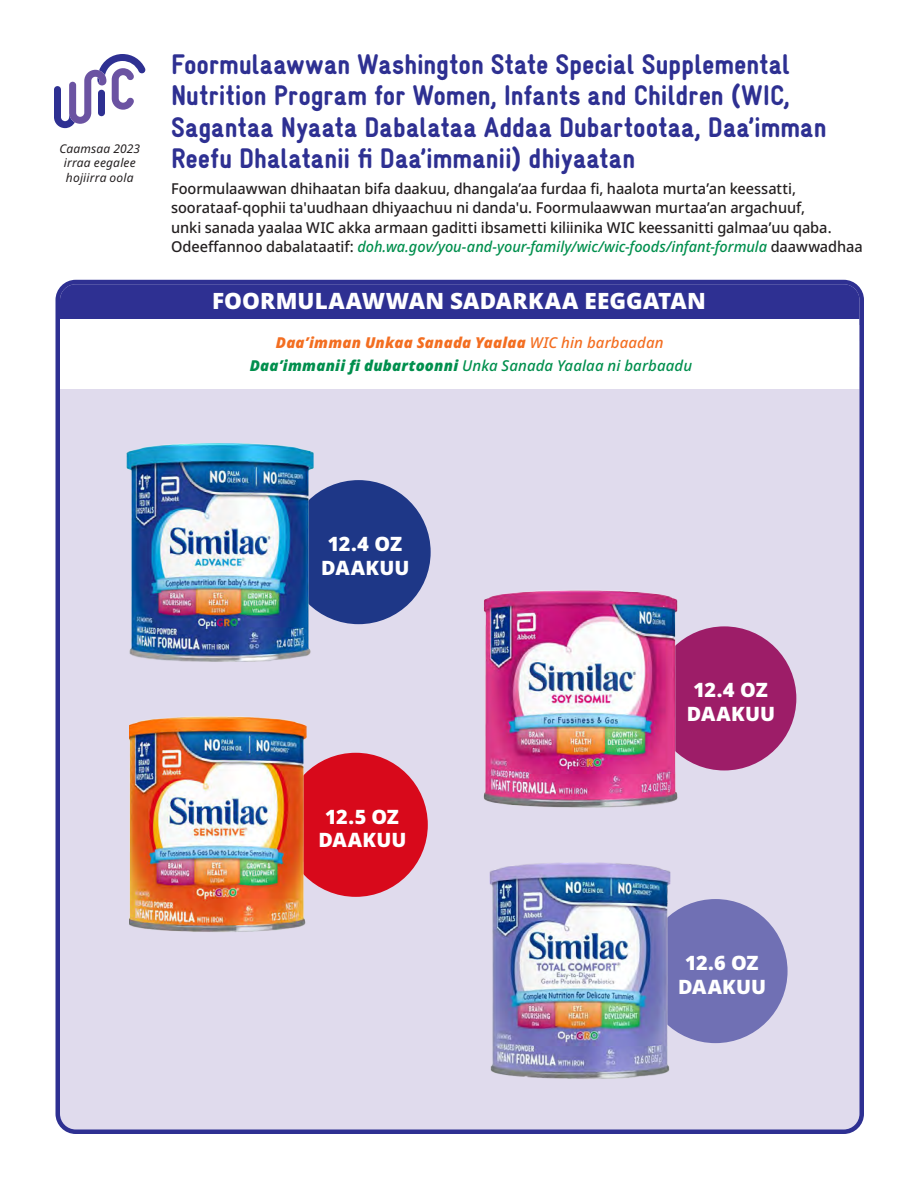
<style>
.page{position:relative;width:918px;height:1188px;background:#fff}
.page>*{position:absolute;margin:0;border:0;box-sizing:border-box;transform-origin:0 0}
.t1{font:900 28.5px/31.5px "Gravur Condensed Pro";color:#2e3092}
.t2{font:900 22.5px "Noto Sans";letter-spacing:.01em;color:#fff}
.t3{font:900 19.8px/23.7px "Noto Sans";letter-spacing:.005em;color:#fff;text-align:center}
.t4{font:500 15px/19.5px "Noto Sans";letter-spacing:-.005em;color:#231f20}
.t5{font:italic 500 15px "Noto Sans";letter-spacing:.005em;color:#008f4d}
.t6{font:italic 900 15px "Noto Sans";letter-spacing:.01em;color:#f36e21}
.t7{font:italic 12px/14.4px "Noto Sans";letter-spacing:.015em;color:#231f20;text-align:center}
.s1{font-style:italic;color:#008f4d}
.s2{font-weight:500}
.s3{font-weight:900}
</style>
<div class="page">
<svg style="left:54px;top:54px;width:92px;height:74px"></svg>
<div style="left:58px;top:282px;width:804px;height:850px;background:#e0dbed;border-radius:18px"></div>
<div style="left:60px;top:284px;width:800px;height:41px;background:#2e3092"></div>
<div style="left:60px;top:319px;width:800px;height:47px;background:#fff"></div>
<div style="left:60px;top:341px;width:800px;height:48px;background:#fff"></div>
<div style="left:56px;top:280px;width:808px;height:854px;border:4px solid #2e3092;border-radius:18px"></div>
<div style="left:287px;top:480px;width:144px;height:144px;background:#1e3787;border-radius:50%"></div>
<img style="left:126px;top:443px;width:188px;height:218px">
<div style="left:652px;top:626px;width:144px;height:144px;background:#9d1d68;border-radius:50%"></div>
<img style="left:483px;top:590px;width:196px;height:217px">
<div style="left:284px;top:753px;width:144px;height:144px;background:#d8091b;border-radius:50%"></div>
<img style="left:129px;top:716px;width:179px;height:216px">
<div style="left:643px;top:899px;width:145px;height:144px;background:#7070b4;border-radius:50%"></div>
<img style="left:490px;top:862px;width:180px;height:217px">
<p class="t7" style="left:59px;top:141px;width:82px">Caamsaa 2023 irraa eegalee hojiirra oola</p>
<p class="t1" style="left:171px;top:49px;width:657px">Foormulaawwan Washington State Special Supplemental Nutrition Program for Women, Infants and Children (WIC, Sagantaa Nyaata Dabalataa Addaa Dubartootaa, Daa’imman Reefu Dhalatanii fi Daa’immanii) dhiyaatan</p>
<p class="t4" style="left:171px;top:179px;width:693px">Foormulaawwan dhihaatan bifa daakuu, dhangala’aa furdaa fi, haalota murta’an keessatti, soorataaf-qophii ta'uudhaan dhiyaachuu ni danda'u. Foormulaawwan murtaa’an argachuuf,<br>unki sanada yaalaa WIC akka armaan gaditti ibsametti kiliinika WIC keessanitti galmaa’uu qaba.<br>Odeeffannoo dabalataatif: <span class="s1">doh.wa.gov/you-and-your-family/wic/wic-foods/infant-formula</span> daawwadhaa</p>
<p class="t2" style="left:212px;top:288px;width:495px">FOORMULAAWWAN SADARKAA EEGGATAN</p>
<p class="t6" style="left:276px;top:331px;width:389px">Daa’imman Unkaa Sanada Yaalaa <span class="s2">WIC hin barbaadan</span></p>
<p class="t5" style="left:250px;top:355px;width:444px"><span class="s3">Daa’immanii fi dubartoonni</span> Unka Sanada Yaalaa ni barbaadu</p>
<p class="t3" style="left:321px;top:532px;width:90px">12.4 OZ<br>DAAKUU</p>
<p class="t3" style="left:318px;top:805px;width:90px">12.5 OZ<br>DAAKUU</p>
<p class="t3" style="left:687px;top:678px;width:90px">12.4 OZ<br>DAAKUU</p>
<p class="t3" style="left:678px;top:951px;width:90px">12.6 OZ<br>DAAKUU</p>
</div>
